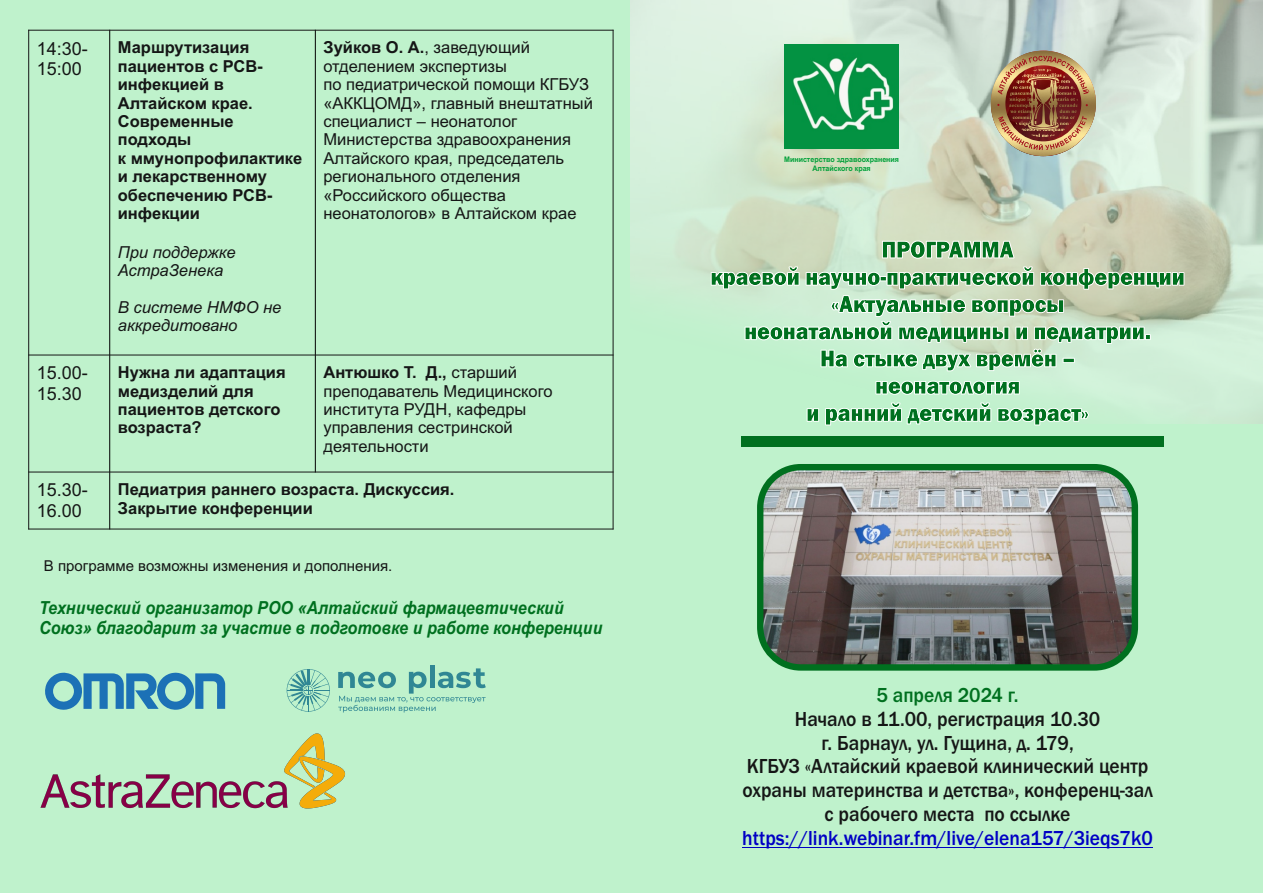
<style>
.page{position:relative;width:1263px;height:893px;background:#fff}
.page>*{position:absolute;margin:0;border:0;box-sizing:border-box;transform-origin:0 0}
.t1{font:500 21px/23.9px "Franklin Gothic";color:#151616;text-align:center;scale:.93 1}
.t2{font:500 21px "Franklin Gothic";color:#0000c4;scale:.93 1}
.t3{font:500 21px "Franklin Gothic";color:#00701f;scale:.93 1}
.t4{font:italic 700 18px/20.1px "Arial";color:#00701f;scale:.89 1}
.t5{font:18px/20.1px "Arial";color:#151616}
.t6{font:16.5px/18.5px "Arial";color:#151616}
.t7{font:700 16.5px/18.5px "Arial";color:#151616}
.t8{font:italic 16.5px/18.5px "Arial";color:#151616}
.t9{font:15px "Arial";color:#151616}
.t10{font:700 7.65px/8.6px "Arial";color:#00a039;text-align:center;scale:.93 1}
.s1{font-weight:700}
</style>
<div class="page">
<div style="left:0;top:1px;width:1263px;height:892px;background:#bff2cc"></div>
<img style="left:630px;top:0;width:633px;height:423px">
<img style="left:785px;top:44px;width:114px;height:105px">
<img style="left:991px;top:51px;width:105px;height:42px">
<img style="left:991px;top:93px;width:105px;height:63px">
<img style="left:997px;top:56px;width:92px;height:94px">
<img style="left:1029px;top:76px;width:29px;height:48px">
<svg style="left:711px;top:240px;width:473px;height:100px"></svg>
<svg style="left:757px;top:321px;width:394px;height:104px"></svg>
<hr style="left:742px;top:847px;width:411px;height:1px;background:#0000c4">
<div style="left:741px;top:436px;width:423px;height:11px;background:#00701f"></div>
<img style="left:40px;top:733px;width:305px;height:76px">
<svg style="left:45px;top:672px;width:180px;height:38px"></svg>
<img style="left:760px;top:467px;width:375px;height:200px;border-radius:40px">
<div style="left:757px;top:464px;width:381px;height:207px;border:6px solid #00701f;border-radius:40px"></div>
<hr style="left:28px;top:30px;width:1px;height:499px;background:#151616">
<hr style="left:109px;top:30px;width:1px;height:499px;background:#000">
<hr style="left:315px;top:30px;width:1px;height:442px;background:#000">
<hr style="left:613px;top:30px;width:1px;height:499px;background:#151616">
<hr style="left:28px;top:529px;width:585px;height:1px;background:#151616">
<hr style="left:28px;top:472px;width:585px;height:1px;background:#151616">
<hr style="left:28px;top:355px;width:585px;height:1px;background:#151616">
<hr style="left:28px;top:30px;width:585px;height:1px;background:#151616">
<svg style="left:287px;top:669px;width:43px;height:43px"></svg>
<hr style="left:430px;top:666px;width:4px;height:22px;background:#308794">
<svg style="left:338px;top:668px;width:148px;height:44px"></svg>
<p class="t5" style="left:37px;top:40px;width:53px">14:30-<br>15:00</p>
<p class="t7" style="left:118px;top:40px;width:186px">Маршрутизация пациентов с РСВ&shy;инфекцией в<br>Алтайском крае.<br>Современные подходы<br>к ммунопрофилактике и лекарственному обеспечению РСВ&shy;инфекции</p>
<p class="t8" style="left:118px;top:244px;width:119px">При поддержке<br>АстраЗенека</p>
<p class="t8" style="left:118px;top:299px;width:165px">В системе НМФО не аккредитовано</p>
<p class="t6" style="left:323px;top:40px;width:271px"><span class="s1">Зуйков О. А.</span>, заведующий отделением экспертизы<br>по педиатрической помощи КГБУЗ «АККЦОМД», главный внештатный специалист – неонатолог<br>Министерства здравоохранения<br>Алтайского края, председатель регионального отделения «Российского общества неонатологов» в Алтайском крае</p>
<p class="t5" style="left:37px;top:365px;width:53px">15.00-<br>15.30</p>
<p class="t7" style="left:118px;top:365px;width:169px">Нужна ли адаптация медизделий для пациентов детского возраста?</p>
<p class="t6" style="left:323px;top:365px;width:231px"><span class="s1">Антюшко Т. Д.,</span> старший преподаватель Медицинского института РУДН, кафедры управления сестринской деятельности</p>
<p class="t5" style="left:37px;top:482px;width:53px">15.30-<br>16.00</p>
<p class="t7" style="left:118px;top:482px;width:338px">Педиатрия раннего возраста. Дискуссия.<br>Закрытие конференции</p>
<p class="t9" style="left:44px;top:560px;width:350px">В программе возможны изменения и дополнения.</p>
<p class="t4" style="left:39px;top:599px;width:635px">Технический организатор РОО «Алтайский фармацевтический<br>Союз» благодарит за участие в подготовке и работе конференции</p>
<p class="t10" style="left:784px;top:156px;width:125px">Министерство здравоохранения<br>Алтайского края</p>
<p class="t3" style="left:876px;top:687px;width:154px">5 апреля 2024 г.</p>
<p class="t1" style="left:742px;top:708px;width:443px">Начало в 11.00, регистрация 10.30<br>г. Барнаул, ул. Гущина, д. 179,<br>КГБУЗ «Алтайский краевой клинический центр охраны материнства и детства», конференц-зал с рабочего места по ссылке</p>
<p class="t2" style="left:742px;top:830px;width:443px">https://link.webinar.fm/live/elena157/3ieqs7k0</p>
</div>
